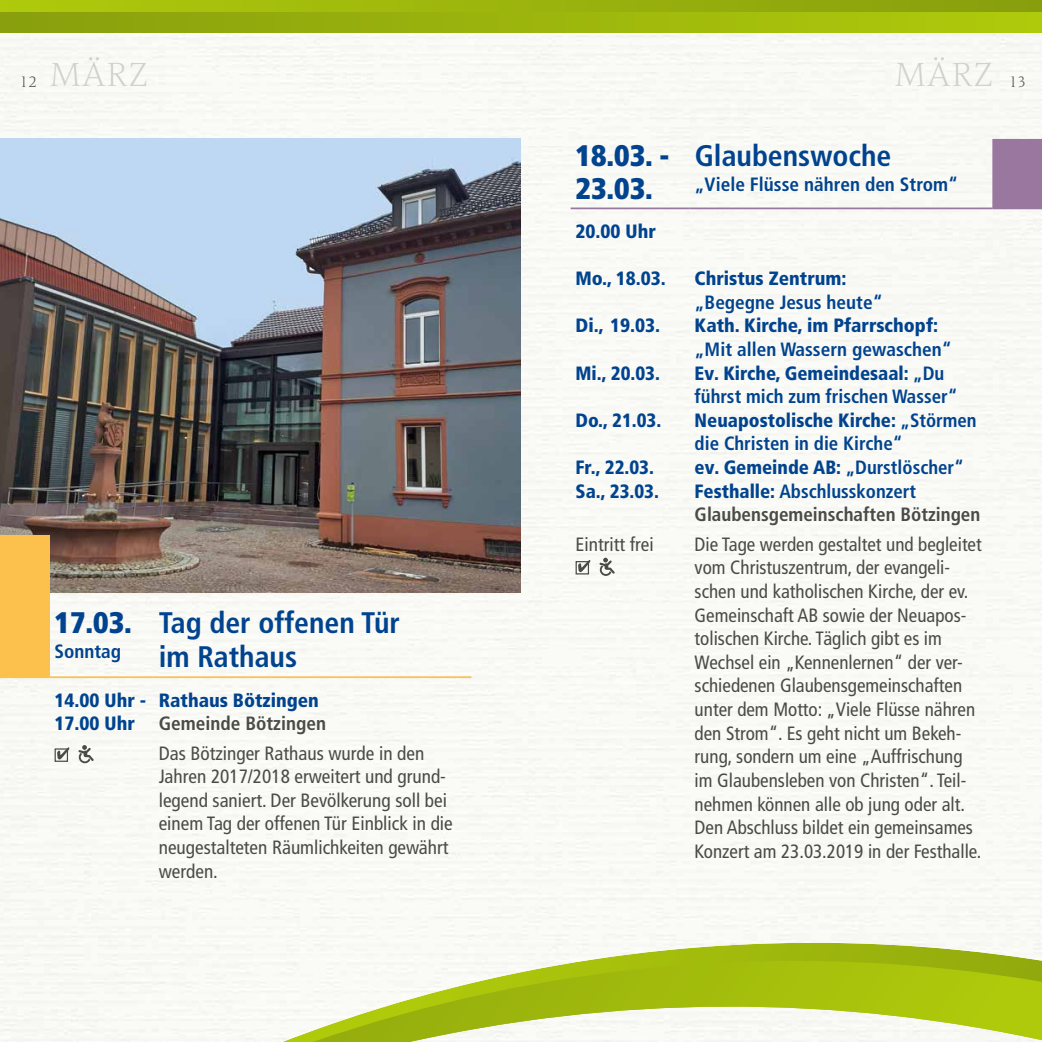
<style>
.page{position:relative;width:1042px;height:1042px;background:#fff}
.page>*{position:absolute;margin:0;border:0;box-sizing:border-box;transform-origin:0 0}
.t1{font:300 35px "Frutiger Serif LT Pro";letter-spacing:.015em;color:#d0d0d0}
.t2{font:700 condensed 29.75px/33.2px "Frutiger LT Std";color:#01438f}
.t3{font:900 condensed 29.75px/33.2px "Frutiger LT Std";color:#01438f}
.t4{font:condensed 19.25px/23.6px "Frutiger LT Std";color:#4a4a49}
.t5{font:700 condensed 19.25px/23.6px "Frutiger LT Std";color:#01438f}
.t6{font:900 condensed 19.25px/23.6px "Frutiger LT Std";color:#01438f}
.t7{font:700 condensed 19.25px "Frutiger LT Std";color:#4a4a49}
.t8{font:300 15.75px "Frutiger Serif LT Pro";color:#4a4a49}
.s1{font-weight:900}
.s2{color:#4a4a49}
</style>
<div class="page">
<div style="left:0;top:32px;width:1042px;height:1010px;background:#f9faf5"></div>
<img style="left:0;top:139px;width:521px;height:453px">
<hr style="left:50px;top:676px;width:104px;height:2px;background:#fcc14c">
<hr style="left:154px;top:676px;width:317px;height:2px;background:#fcc14c">
<hr style="left:0;top:676px;width:50px;height:2px;background:#fcc14c">
<svg style="left:57px;top:747px;width:12px;height:12px"></svg>
<div style="left:55px;top:748px;width:13px;height:14px;border:1px solid #4a4a49"></div>
<svg style="left:78px;top:745px;width:16px;height:18px"></svg>
<div style="left:992px;top:139px;width:50px;height:68px;background:#9a779e"></div>
<hr style="left:570px;top:207px;width:120px;height:2px;background:#9a779e">
<hr style="left:690px;top:207px;width:302px;height:2px;background:#9a779e">
<hr style="left:992px;top:207px;width:50px;height:2px;background:#9a779e">
<svg style="left:578px;top:560px;width:12px;height:12px"></svg>
<div style="left:575px;top:561px;width:14px;height:13px;border:1px solid #4a4a49"></div>
<svg style="left:599px;top:558px;width:16px;height:18px"></svg>
<div style="left:0;top:535px;width:50px;height:142px;background:#fcc14c"></div>
<svg style="left:0;top:0;width:1042px;height:12px;background:#9bb40c"></svg>
<div style="left:0;top:12px;width:1042px;height:20px;background:linear-gradient(to right,#899f0d,#afca0c)"></div>
<p class="t8" style="left:20px;top:72px;width:18px">12</p>
<h1 class="t1" style="left:50px;top:54px;width:99px">MÄRZ</h1>
<h1 class="t1" style="left:894px;top:54px;width:99px">MÄRZ</h1>
<p class="t8" style="left:1009px;top:72px;width:18px">13</p>
<h2 class="t3" style="left:55px;top:606px;width:79px">17.03.</h2>
<p class="t5" style="left:55px;top:639px;width:68px">Sonntag</p>
<h2 class="t2" style="left:159px;top:606px;width:243px">Tag der offenen Tür im Rathaus</h2>
<p class="t6" style="left:55px;top:688px;width:93px">14.00 Uhr -<br>17.00 Uhr</p>
<p class="t6" style="left:159px;top:688px;width:162px">Rathaus Bötzingen</p>
<p class="t7" style="left:159px;top:712px;width:169px">Gemeinde Bötzingen</p>
<p class="t4" style="left:159px;top:741px;width:295px">Das Bötzinger Rathaus wurde in den Jahren 2017/2018 erweitert und grund&shy;legend saniert. Der Bevölkerung soll bei einem Tag der offenen Tür Einblick in die neugestalteten Räumlichkeiten gewährt werden.</p>
<h2 class="t3" style="left:575px;top:139px;width:95px">18.03. -<br>23.03.</h2>
<h2 class="t2" style="left:694px;top:139px;width:198px">Glaubenswoche</h2>
<p class="t5" style="left:694px;top:172px;width:265px">„Viele Flüsse nähren den Strom“</p>
<p class="t6" style="left:575px;top:219px;width:82px">20.00 Uhr</p>
<p class="t6" style="left:575px;top:266px;width:92px">Mo., 18.03.</p>
<p class="t6" style="left:575px;top:314px;width:86px">Di., 19.03.</p>
<p class="t6" style="left:575px;top:361px;width:86px">Mi., 20.03.</p>
<p class="t6" style="left:575px;top:408px;width:87px">Do., 21.03.</p>
<p class="t6" style="left:575px;top:455px;width:85px">Fr., 22.03.<br>Sa., 23.03.</p>
<p class="t6" style="left:694px;top:266px;width:153px">Christus Zentrum:</p>
<p class="t5" style="left:694px;top:290px;width:189px">„Begegne Jesus heute“</p>
<p class="t6" style="left:694px;top:314px;width:245px">Kath. Kirche, im Pfarrschopf:</p>
<p class="t5" style="left:694px;top:337px;width:287px">„Mit allen Wassern gewaschen“<br><span class="s1">Ev. Kirche, Gemeindesaal:</span> „Du führst mich zum frischen Wasser“<br><span class="s1">Neuapostolische Kirche:</span> „Störmen die Christen in die Kirche“<br><span class="s1">ev. Gemeinde AB:</span> „Durstlöscher“<br><span class="s1">Festhalle:</span> Abschlusskonzert<br><span class="s2">Glaubensgemeinschaften Bötzingen</span></p>
<p class="t4" style="left:575px;top:532px;width:80px">Eintritt frei</p>
<p class="t4" style="left:694px;top:532px;width:289px">Die Tage werden gestaltet und begleitet vom Christuszentrum, der evangeli&shy;schen und katholischen Kirche, der ev.<br>Gemeinschaft AB sowie der Neuapos&shy;tolischen Kirche. Täglich gibt es im Wechsel ein „Kennenlernen“ der ver&shy;schiedenen Glaubensgemeinschaften unter dem Motto: „Viele Flüsse nähren den Strom“. Es geht nicht um Bekeh&shy;rung, sondern um eine „Auffrischung im Glaubensleben von Christen“. Teil&shy;nehmen können alle ob jung oder alt.<br>Den Abschluss bildet ein gemeinsames Konzert am 23.03.2019 in der Festhalle.</p>
</div>
